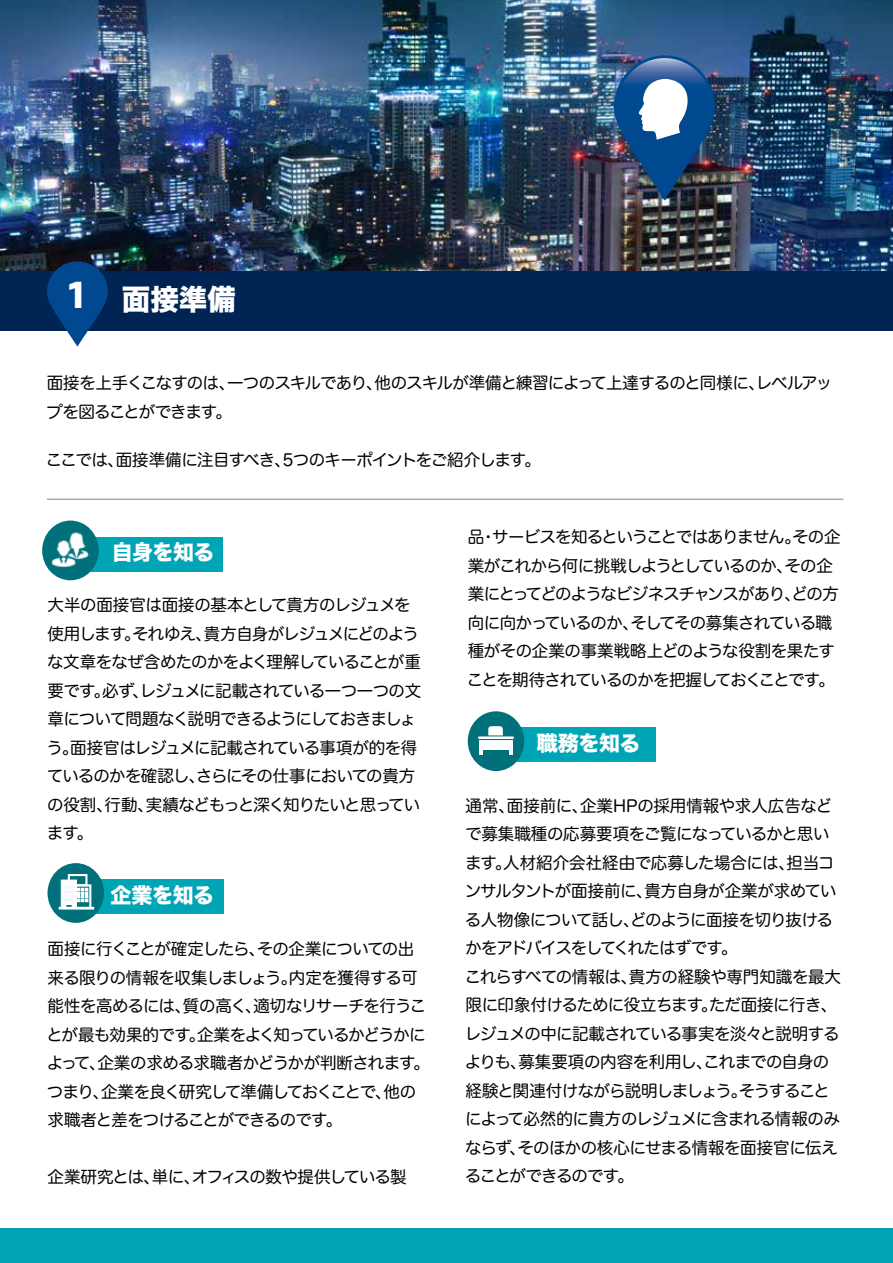
<style>
.page{position:relative;width:893px;height:1263px;background:#fff}
.page>*{position:absolute;margin:0;border:0;box-sizing:border-box;transform-origin:0 0}
.t1{font:28.5px "Hira Kaku Std W8";color:#fff}
.t2{font:21px "Hira Kaku Std W8";letter-spacing:-.02em;color:#fff}
.t3{font:16.5px/28.5px "Hira Maru Pro N W4";letter-spacing:-.05em;color:#000}
.s1{font-family:"Colfax";font-weight:700;font-size:37.5px}
</style>
<div class="page">
<div style="left:62px;top:537px;width:161px;height:34px;background:#00a5b5"></div>
<div style="left:0;top:1228px;width:893px;height:35px;background:#00a5b5"></div>
<img style="left:0;top:0;width:893px;height:271px">
<img style="left:614px;top:55px;width:112px;height:145px">
<div style="left:0;top:271px;width:893px;height:60px;background:#002453"></div>
<svg style="left:47px;top:261px;width:61px;height:86px"></svg>
<div style="left:42px;top:521px;width:57px;height:59px;background:#00717b;border-radius:50%"></div>
<img style="left:51px;top:532px;width:39px;height:35px">
<hr style="left:47px;top:498px;width:796px;height:2px;background:#6d6e71">
<div style="left:67px;top:879px;width:156px;height:35px;background:#00a5b5"></div>
<div style="left:48px;top:863px;width:56px;height:60px;background:#00717b;border-radius:50%"></div>
<div style="left:59px;top:907px;width:35px;height:2px;border:1px solid #fff"></div>
<div style="left:74px;top:884px;width:17px;height:25px;border:2px solid #fff"></div>
<svg style="left:61px;top:874px;width:28px;height:34px"></svg>
<div style="left:487px;top:727px;width:169px;height:35px;background:#00a5b5"></div>
<div style="left:468px;top:711px;width:56px;height:60px;background:#00717b;border-radius:50%"></div>
<div style="left:479px;top:740px;width:34px;height:14px;background:#fff"></div>
<div style="left:483px;top:750px;width:26px;height:5px;background:#00717b"></div>
<div style="left:488px;top:726px;width:15px;height:12px;background:#fff;border-radius:3px"></div>
<svg style="left:477px;top:735px;width:38px;height:5px"></svg>
<h1 class="t1" style="left:68px;top:283px;width:169px"><span class="s1">1</span> 面接準備</h1>
<p class="t3" style="left:46px;top:368px;width:787px">面接を上手くこなすのは、一つのスキルであり、他のスキルが準備と練習によって上達するのと同様に、レベルアップを図ることができます。</p>
<p class="t3" style="left:46px;top:444px;width:496px">ここでは、面接準備に注目すべき、5つのキーポイントをご紹介します。</p>
<p class="t2" style="left:112px;top:540px;width:104px">自身を知る</p>
<p class="t3" style="left:47px;top:590px;width:376px">大半の面接官は面接の基本として貴方のレジュメを使用します。それゆえ、貴方自身がレジュメにどのような文章をなぜ含めたのかをよく理解していることが重要です。必ず、レジュメに記載されている一つ一つの文章について問題なく説明できるようにしておきましょう。面接官はレジュメに記載されている事項が的を得ているのかを確認し、さらにその仕事においての貴方の役割、行動、実績などもっと深く知りたいと思っています。</p>
<p class="t2" style="left:111px;top:883px;width:105px">企業を知る</p>
<p class="t3" style="left:46px;top:933px;width:385px">面接に行くことが確定したら、その企業についての出来る限りの情報を収集しましょう。内定を獲得する可能性を高めるには、質の高く、適切なリサーチを行うことが最も効果的です。企業をよく知っているかどうかによって、企業の求める求職者かどうかが判断されます。つまり、企業を良く研究して準備しておくことで、他の求職者と差をつけることができるのです。</p>
<p class="t3" style="left:48px;top:1161px;width:361px">企業研究とは、単に、オフィスの数や提供している製</p>
<p class="t3" style="left:467px;top:522px;width:375px">品・サービスを知るということではありません。その企業がこれから何に挑戦しようとしているのか、その企業にとってどのようなビジネスチャンスがあり、どの方向に向かっているのか、そしてその募集されている職種がその企業の事業戦略上どのような役割を果たすことを期待されているのかを把握しておくことです。</p>
<p class="t2" style="left:537px;top:731px;width:105px">職務を知る</p>
<p class="t3" style="left:465px;top:790px;width:378px">通常、面接前に、企業HPの採用情報や求人広告などで募集職種の応募要項をご覧になっているかと思います。人材紹介会社経由で応募した場合には、担当コンサルタントが面接前に、貴方自身が企業が求めている人物像について話し、どのように面接を切り抜けるかをアドバイスをしてくれたはずです。<br>これらすべての情報は、貴方の経験や専門知識を最大限に印象付けるために役立ちます。ただ面接に行き、レジュメの中に記載されている事実を淡々と説明するよりも、募集要項の内容を利用し、これまでの自身の経験と関連付けながら説明しましょう。そうすることによって必然的に貴方のレジュメに含まれる情報のみならず、そのほかの核心にせまる情報を面接官に伝えることができるのです。</p>
</div>
